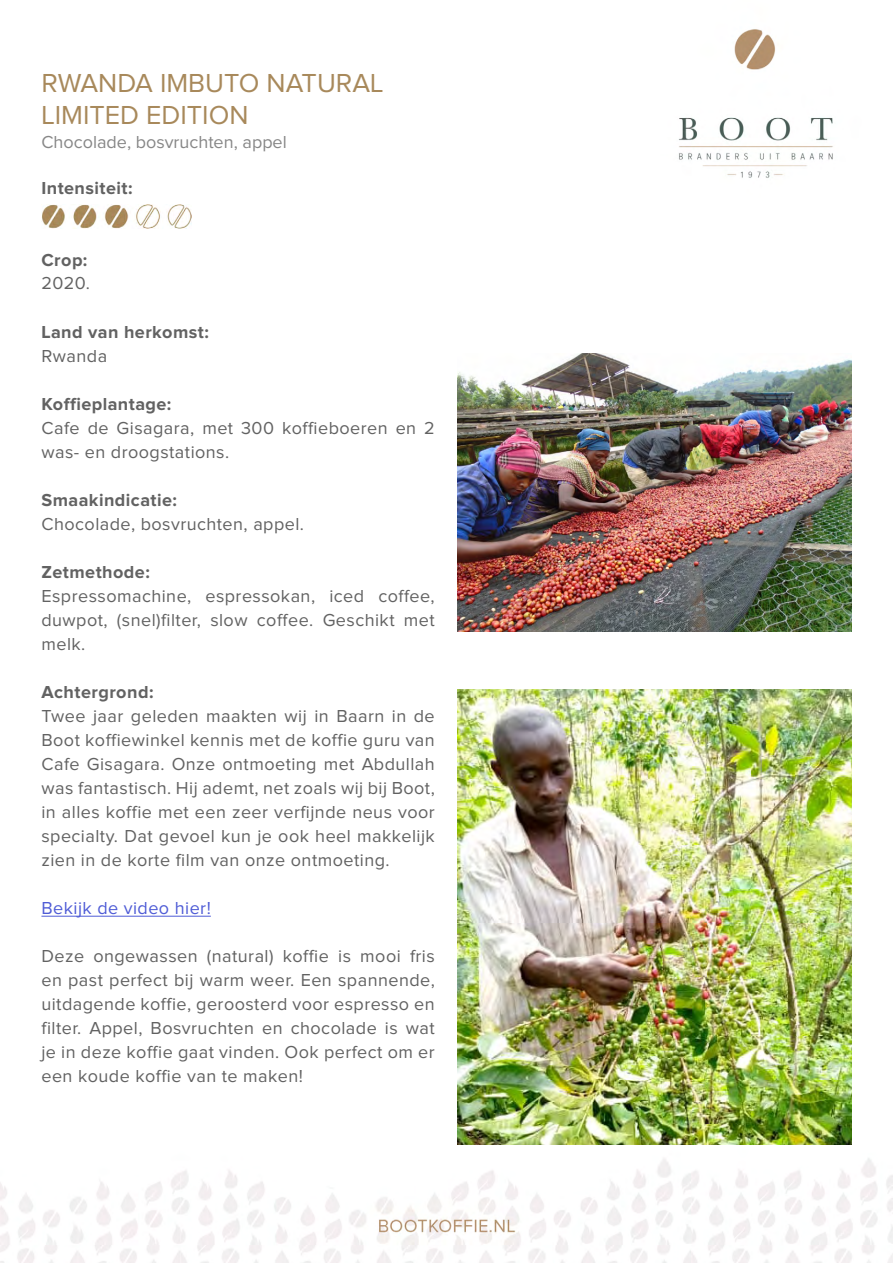
<style>
.page{position:relative;width:893px;height:1263px;background:#fff}
.page>*{position:absolute;margin:0;border:0;box-sizing:border-box;transform-origin:0 0}
.t1{font:27px/32.4px "Proxima Nova";color:#a8895b}
.t2{font:18px/24px "Proxima Nova";letter-spacing:.025em;color:#626262;text-align:justify}
.t3{font:700 18px "Proxima Nova";letter-spacing:.025em;color:#626262}
.t4{font:18px "Proxima Nova";color:#878787}
.t5{font:18px "Proxima Nova";letter-spacing:.025em;color:#4f5cd6}
</style>
<div class="page">
<img style="left:0;top:29px;width:893px;height:1234px">
<hr style="left:41px;top:916px;width:170px;height:1px;background:#4f5cd6">
<img style="left:457px;top:690px;width:394px;height:455px">
<img style="left:457px;top:353px;width:394px;height:278px">
<img style="left:41px;top:204px;width:151px;height:25px">
<h1 class="t1" style="left:41px;top:68px;width:343px">RWANDA IMBUTO NATURAL<br>LIMITED EDITION</h1>
<p class="t4" style="left:41px;top:133px;width:247px">Chocolade, bosvruchten, appel</p>
<p class="t3" style="left:41px;top:180px;width:93px">Intensiteit:</p>
<p class="t3" style="left:41px;top:251px;width:47px">Crop:</p>
<p class="t2" style="left:41px;top:272px;width:50px">2020.</p>
<p class="t3" style="left:41px;top:323px;width:169px">Land van herkomst:</p>
<p class="t2" style="left:41px;top:344px;width:67px">Rwanda</p>
<p class="t3" style="left:41px;top:395px;width:131px">Koffieplantage:</p>
<p class="t2" style="left:41px;top:416px;width:395px">Cafe de Gisagara, met 300 koffieboeren en 2 was- en droogstations.</p>
<p class="t3" style="left:41px;top:491px;width:137px">Smaakindicatie:</p>
<p class="t2" style="left:41px;top:512px;width:264px">Chocolade, bosvruchten, appel.</p>
<p class="t3" style="left:41px;top:563px;width:110px">Zetmethode:</p>
<p class="t2" style="left:41px;top:584px;width:395px">Espressomachine, espressokan, iced coffee, duwpot, (snel)filter, slow coffee. Geschikt met melk.</p>
<p class="t3" style="left:41px;top:683px;width:113px">Achtergrond:</p>
<p class="t2" style="left:41px;top:704px;width:395px">Twee jaar geleden maakten wij in Baarn in de Boot koffiewinkel kennis met de koffie guru van Cafe Gisagara. Onze ontmoeting met Abdullah was fantastisch. Hij ademt, net zoals wij bij Boot, in alles koffie met een zeer verfijnde neus voor specialty. Dat gevoel kun je ook heel makkelijk zien in de korte film van onze ontmoeting.</p>
<p class="t5" style="left:41px;top:899px;width:171px">Bekijk de video hier!</p>
<p class="t2" style="left:41px;top:944px;width:395px">Deze ongewassen (natural) koffie is mooi fris en past perfect bij warm weer. Een spannende, uitdagende koffie, geroosterd voor espresso en filter. Appel, Bosvruchten en chocolade is wat je in deze koffie gaat vinden. Ook perfect om er een koude koffie van te maken!</p>
</div>
